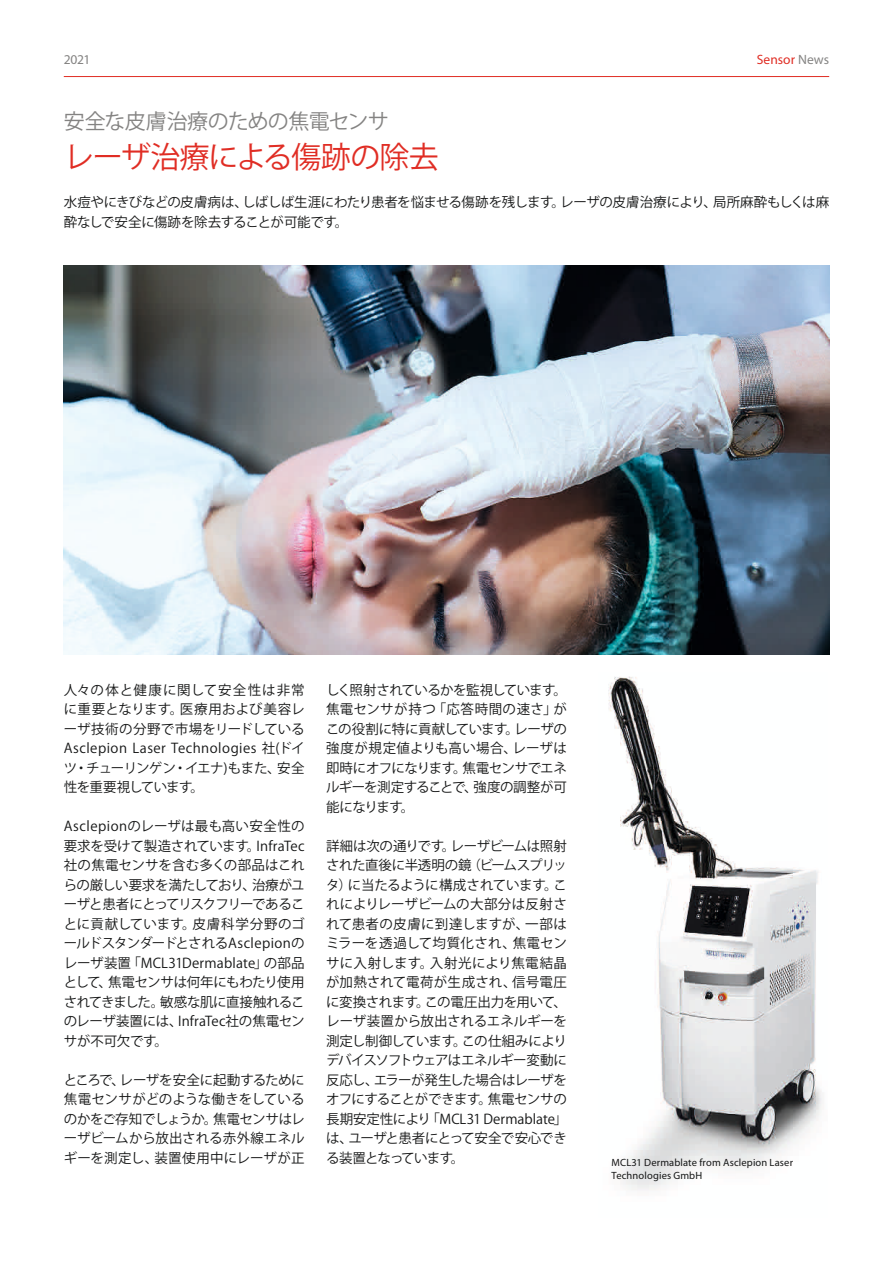
<style>
.page{position:relative;width:893px;height:1263px;background:#fff}
.page>*{position:absolute;margin:0;border:0;box-sizing:border-box;transform-origin:0 0}
.t1{font:30px "Koz Go Pr 6 N";letter-spacing:-.03em;color:#e02d24}
.t2{font:21px "Koz Go Pr 6 N";letter-spacing:-.035em;color:#848382}
.t3{font:13.5px/19.5px "Koz Go Pr 6 N";letter-spacing:-.02em;color:#151616;text-align:justify}
.t4{font:13.5px "Myriad Pro";letter-spacing:.005em;color:#e02d24}
.t5{font:13.5px "Myriad Pro";color:#848382}
.t6{font:10.5px/13.5px "Myriad Pro";letter-spacing:.015em;color:#151616}
.s1{color:#848382}
</style>
<div class="page">
<hr style="left:64px;top:76px;width:765px;height:1px;background:#e02d24">
<img style="left:64px;top:265px;width:765px;height:390px">
<img style="left:608px;top:676px;width:214px;height:515px">
<p class="t5" style="left:64px;top:51px;width:28px">2021</p>
<p class="t4" style="left:757px;top:51px;width:74px">Sensor <span class="s1">News</span></p>
<h2 class="t2" style="left:64px;top:109px;width:327px">安全な皮膚治療のための焦電センサ</h2>
<h1 class="t1" style="left:64px;top:140px;width:377px">レーザ治療による傷跡の除去</h1>
<p class="t3" style="left:64px;top:193px;width:767px">水痘やにきびなどの皮膚病は、しばしば生涯にわたり患者を悩ませる傷跡を残します。レーザの皮膚治療により、局所麻酔もしくは麻酔なしで安全に傷跡を除去することが可能です。</p>
<p class="t3" style="left:64px;top:680px;width:242px">人々の体と健康に関して安全性は非常に重要となります。医療用および美容レーザ技術の分野で市場をリードしているAsclepion Laser Technologies 社(ドイツ・チューリンゲン・イエナ)もまた、安全性を重要視しています。</p>
<p class="t3" style="left:64px;top:817px;width:242px">Asclepionのレーザは最も高い安全性の要求を受けて製造されています。InfraTec社の焦電センサを含む多くの部品はこれらの厳しい要求を満たしており、治療がユーザと患者にとってリスクフリーであることに貢献しています。皮膚科学分野のゴールドスタンダードとされるAsclepionのレーザ装置「MCL31Dermablate」の部品として、焦電センサは何年にもわたり使用されてきました。敏感な肌に直接触れるこのレーザ装置には、InfraTec社の焦電センサが不可欠です。</p>
<p class="t3" style="left:64px;top:1070px;width:242px">ところで、レーザを安全に起動するために焦電センサがどのような働きをしているのかをご存知でしょうか。焦電センサはレーザビームから放出される赤外線エネルギーを測定し、装置使用中にレーザが正</p>
<p class="t3" style="left:326px;top:680px;width:242px">しく照射されているかを監視しています。焦電センサが持つ「応答時間の速さ」がこの役割に特に貢献しています。レーザの強度が規定値よりも高い場合、レーザは即時にオフになります。焦電センサでエネルギーを測定することで、強度の調整が可能になります。</p>
<p class="t3" style="left:326px;top:836px;width:242px">詳細は次の通りです。レーザビームは照射された直後に半透明の鏡（ビームスプリッタ）に当たるように構成されています。これによりレーザビームの大部分は反射されて患者の皮膚に到達しますが、一部はミラーを透過して均質化され、焦電センサに入射します。入射光により焦電結晶が加熱されて電荷が生成され、信号電圧に変換されます。この電圧出力を用いて、レーザ装置から放出されるエネルギーを測定し制御しています。この仕組みによりデバイスソフトウェアはエネルギー変動に反応し、エラーが発生した場合はレーザをオフにすることができます。焦電センサの長期安定性により「MCL31 Dermablate」は、ユーザと患者にとって安全で安心できる装置となっています。</p>
<p class="t6" style="left:612px;top:1155px;width:183px">MCL31 Dermablate from Asclepion Laser<br>Technologies GmbH</p>
</div>
